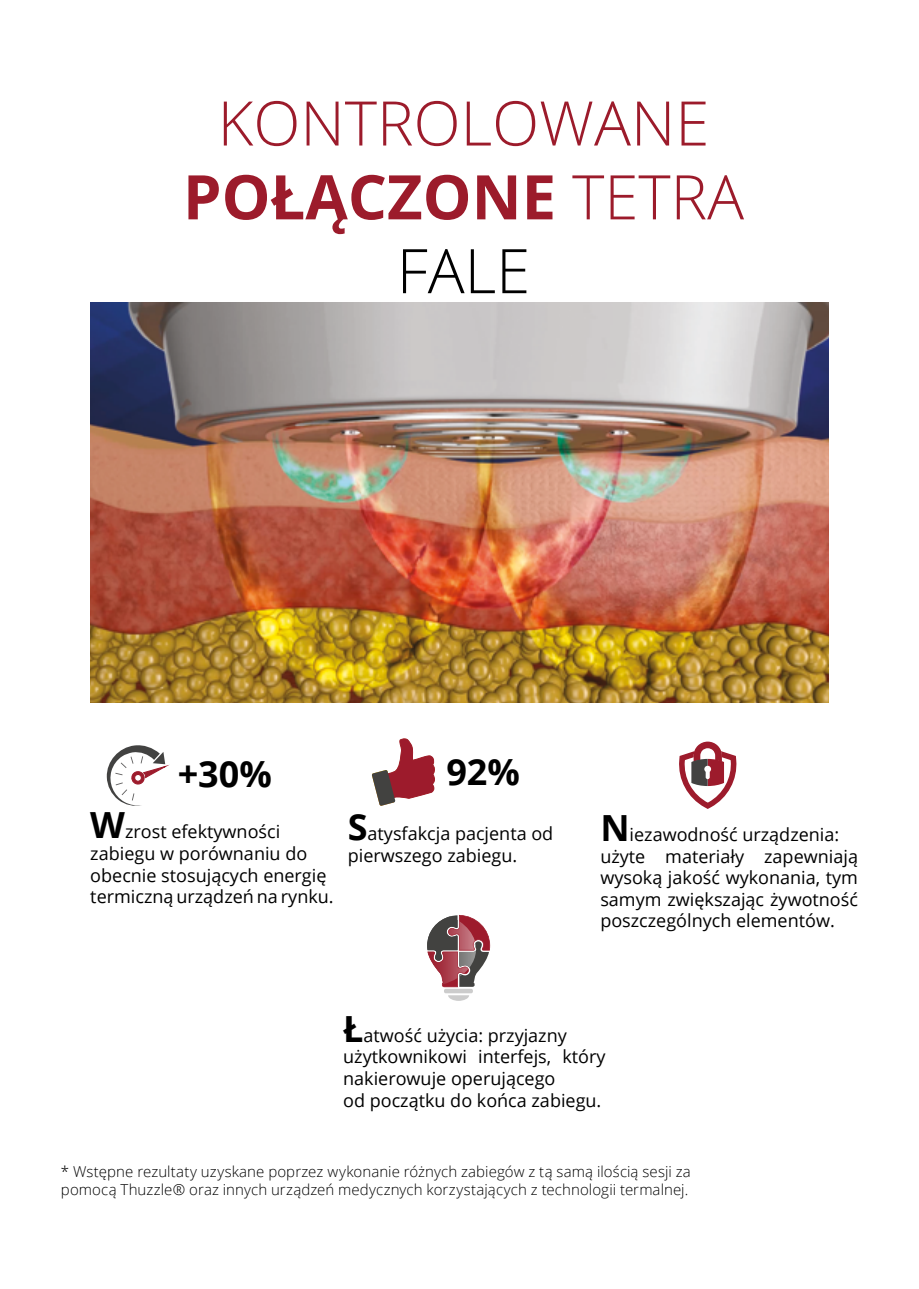
<style>
.page{position:relative;width:919px;height:1289px;background:#fff}
.page>*{position:absolute;margin:0;border:0;box-sizing:border-box;transform-origin:0 0}
.t1{font:300 61.5px/73.8px "Open Sans";color:#9c1b2b;text-align:center}
.t2{font:700 36px "Open Sans";color:#000}
.t3{font:18px/21.6px "Open Sans";color:#000}
.t4{font:300 15px/18px "Open Sans";letter-spacing:.005em;color:#000}
.s1{font-weight:700}
.s2{color:#000}
.s3{font-weight:700;font-size:36px}
</style>
<div class="page">
<img style="left:90px;top:302px;width:738px;height:401px">
<svg style="left:106px;top:745px;width:64px;height:61px"></svg>
<svg style="left:679px;top:741px;width:58px;height:68px"></svg>
<svg style="left:372px;top:738px;width:63px;height:67px"></svg>
<div style="left:444px;top:988px;width:29px;height:5px;background:#ccc;border-radius:2px"></div>
<svg style="left:448px;top:995px;width:21px;height:5px"></svg>
<svg style="left:427px;top:915px;width:63px;height:72px"></svg>
<img style="left:448px;top:921px;width:27px;height:29px">
<h1 class="t1" style="left:183px;top:85px;width:562px">KONTROLOWANE<br><span class="s1">POŁĄCZONE</span> TETRA<br><span class="s2">FALE</span></h1>
<h2 class="t2" style="left:178px;top:748px;width:96px">+30%</h2>
<h2 class="t2" style="left:446px;top:746px;width:75px">92%</h2>
<p class="t3" style="left:90px;top:820px;width:245px"><span class="s3">W</span>zrost efektywności zabiegu w porównaniu do obecnie stosujących energię termiczną urządzeń na rynku.</p>
<p class="t3" style="left:348px;top:822px;width:207px"><span class="s3">S</span>atysfakcja pacjenta od pierwszego zabiegu.</p>
<p class="t3" style="left:600px;top:823px;width:259px"><span class="s3">N</span>iezawodność urządzenia: użyte materiały zapewniają wysoką jakość wykonania, tym samym zwiększając żywotność poszczególnych elementów.</p>
<p class="t3" style="left:343px;top:1024px;width:264px"><span class="s3">Ł</span>atwość użycia: przyjazny użytkownikowi interfejs, który nakierowuje operującego<br>od początku do końca zabiegu.</p>
<p class="t4" style="left:61px;top:1161px;width:631px">* Wstępne rezultaty uzyskane poprzez wykonanie różnych zabiegów z tą samą ilością sesji za pomocą Thuzzle® oraz innych urządzeń medycznych korzystających z technologii termalnej.</p>
</div>
